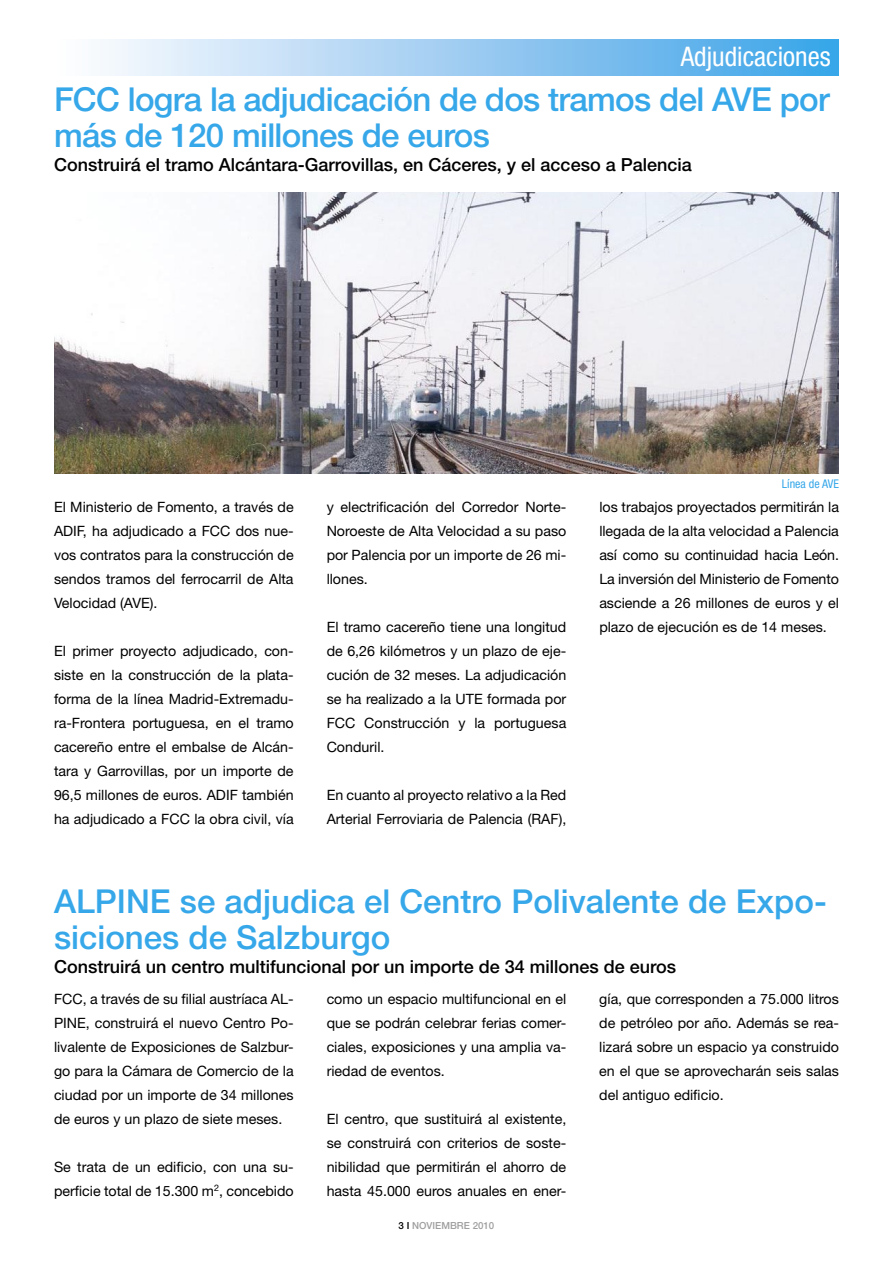
<style>
.page{position:relative;width:893px;height:1263px;background:#fff}
.page>*{position:absolute;margin:0;border:0;box-sizing:border-box;transform-origin:0 0}
.t1{font:500 33px/36px "Helvetica Neue";letter-spacing:-.02em;color:#36a7e9}
.t2{font:500 33px/36px "Helvetica Neue";color:#36a7e9}
.t3{font:condensed 27px "Helvetica Neue";color:#fff}
.t4{font:500 18px "Helvetica Neue";color:#000}
.t5{font:14.25px/24px "Helvetica Neue";color:#000;text-align:justify}
.t6{font:condensed 12px "Helvetica Neue";color:#36a7e9}
.t7{font:500 9.75px "Helvetica Neue";color:#9f9f9f}
.s1{color:#000}
</style>
<div class="page">
<div style="left:54px;top:40px;width:785px;height:36px;background:linear-gradient(to right,#fffdfe,#3ca2e7)"></div>
<img style="left:54px;top:192px;width:785px;height:281px">
<h2 class="t3" style="left:681px;top:41px;width:151px">Adjudicaciones</h2>
<h1 class="t1" style="left:54px;top:81px;width:777px">FCC logra la adjudicación de dos tramos del AVE por más de 120 millones de euros</h1>
<p class="t4" style="left:54px;top:154px;width:639px">Construirá el tramo Alcántara-Garrovillas, en Cáceres, y el acceso a Palencia</p>
<p class="t5" style="left:54px;top:495px;width:241px">El Ministerio de Fomento, a través de ADIF, ha adjudicado a FCC dos nue&shy;vos contratos para la construcción de sendos tramos del ferrocarril de Alta Velocidad (AVE).</p>
<p class="t5" style="left:54px;top:639px;width:241px">El primer proyecto adjudicado, con&shy;siste en la construcción de la plata&shy;forma de la línea Madrid-Extremadu&shy;ra-Frontera portuguesa, en el tramo cacereño entre el embalse de Alcán&shy;tara y Garrovillas, por un importe de 96,5 millones de euros. ADIF también ha adjudicado a FCC la obra civil, vía</p>
<p class="t5" style="left:327px;top:495px;width:241px">y electrificación del Corredor Norte-Noroeste de Alta Velocidad a su paso por Palencia por un importe de 26 mi&shy;llones.</p>
<p class="t5" style="left:327px;top:615px;width:241px">El tramo cacereño tiene una longitud de 6,26 kilómetros y un plazo de eje&shy;cución de 32 meses. La adjudicación se ha realizado a la UTE formada por FCC Construcción y la portuguesa Conduril.</p>
<p class="t5" style="left:327px;top:783px;width:241px">En cuanto al proyecto relativo a la Red<br>Arterial Ferroviaria de Palencia (RAF),</p>
<p class="t6" style="left:782px;top:477px;width:59px">Línea de AVE</p>
<p class="t5" style="left:599px;top:495px;width:241px">los trabajos proyectados permitirán la llegada de la alta velocidad a Palencia así como su continuidad hacia León.<br>La inversión del Ministerio de Fomento asciende a 26 millones de euros y el plazo de ejecución es de 14 meses.</p>
<h1 class="t2" style="left:54px;top:883px;width:774px">ALPINE se adjudica el Centro Polivalente de Expo&shy;siciones de Salzburgo</h1>
<p class="t4" style="left:54px;top:956px;width:624px">Construirá un centro multifuncional por un importe de 34 millones de euros</p>
<p class="t5" style="left:54px;top:986px;width:241px">FCC, a través de su filial austríaca AL-PINE, construirá el nuevo Centro Po&shy;livalente de Exposiciones de Salzbur&shy;go para la Cámara de Comercio de la ciudad por un importe de 34 millones de euros y un plazo de siete meses.</p>
<p class="t5" style="left:54px;top:1154px;width:241px">Se trata de un edificio, con una su&shy;perficie total de 15.300 m<sup>2</sup>, concebido</p>
<p class="t5" style="left:327px;top:986px;width:241px">como un espacio multifuncional en el que se podrán celebrar ferias comer&shy;ciales, exposiciones y una amplia va&shy;riedad de eventos.</p>
<p class="t5" style="left:327px;top:1106px;width:241px">El centro, que sustituirá al existente, se construirá con criterios de soste&shy;nibilidad que permitirán el ahorro de hasta 45.000 euros anuales en ener-</p>
<p class="t7" style="left:399px;top:1219px;width:97px"><span class="s1">3 I</span> NOVIEMBRE 2010</p>
<p class="t5" style="left:599px;top:986px;width:241px">gía, que corresponden a 75.000 litros de petróleo por año. Además se rea&shy;lizará sobre un espacio ya construido en el que se aprovecharán seis salas del antiguo edificio.</p>
</div>
